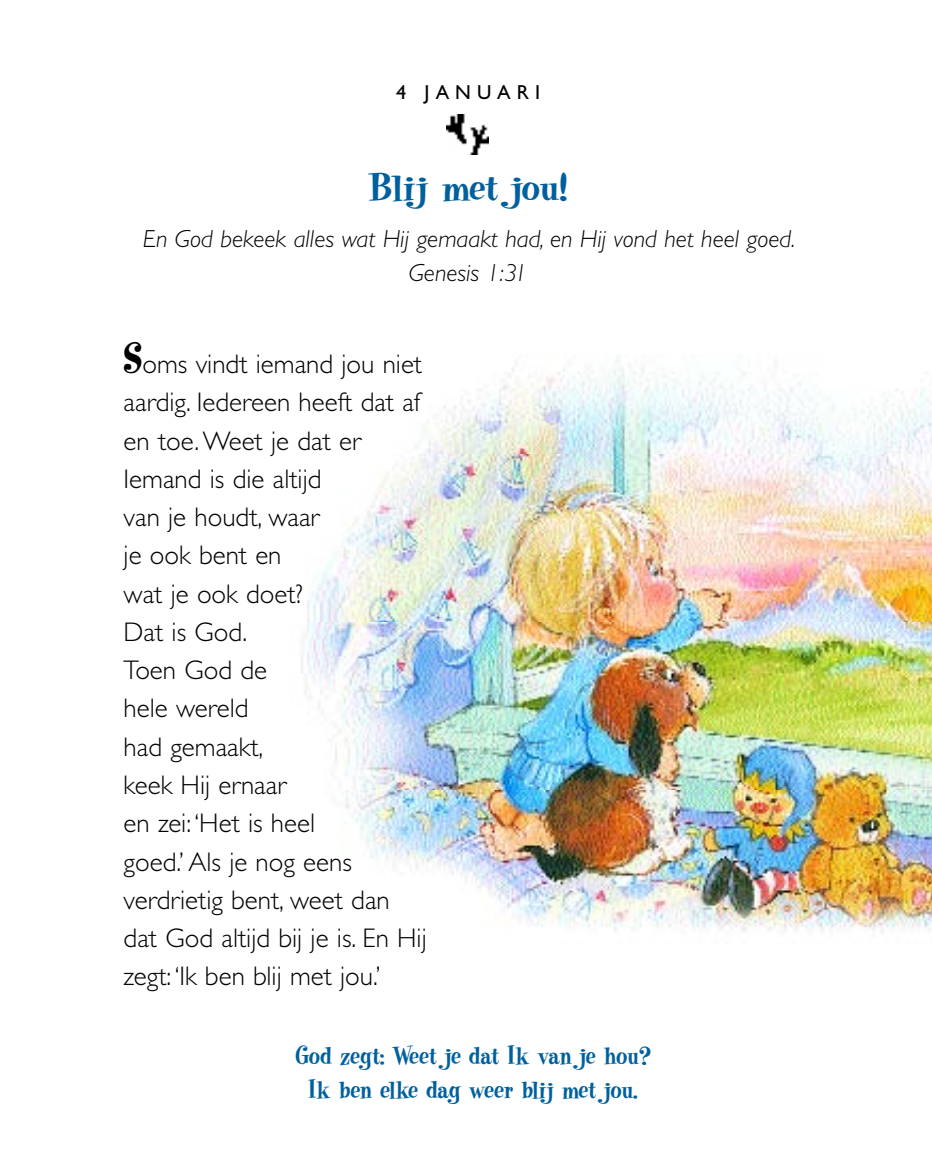
<style>
.page{position:relative;width:932px;height:1175px;background:#fff}
.page>*{position:absolute;margin:0;border:0;box-sizing:border-box;transform-origin:0 0}
.t1{font:40.5px "Heatwave";color:#00609e;scale:1.1 1}
.t2{font:300 27px/38.2px "Gill Sans";color:#000}
.t3{font:27px/33.8px "Heatwave";color:#00609e;text-align:center}
.t4{font:italic 300 24.75px/33.8px "Gill Sans";color:#000;text-align:center}
.t5{font:20.25px "Gill Sans";letter-spacing:.3em;color:#000}
.s1{font-family:"Heatwave";font-weight:400;font-size:45px}
</style>
<div class="page">
<img style="left:447px;top:115px;width:41px;height:39px">
<img style="left:301px;top:357px;width:631px;height:576px">
<p class="t5" style="left:396px;top:80px;width:145px">4 JANUARI</p>
<h1 class="t1" style="left:369px;top:163px;width:182px">Blij met jou!</h1>
<p class="t4" style="left:143px;top:222px;width:654px">En God bekeek alles wat Hij gemaakt had, en Hij vond het heel goed.<br>Genesis 1:31</p>
<p class="t2" style="left:124px;top:345px;width:304px"><span class="s1">S</span>oms vindt iemand jou niet aardig. Iedereen heeft dat af en toe. Weet je dat er<br>Iemand is die altijd<br>van je houdt, waar<br>je ook bent en<br>wat je ook doet?<br>Dat is God.<br>Toen God de<br>hele wereld<br>had gemaakt,<br>keek Hij ernaar<br>en zei: ‘Het is heel<br>goed.’ Als je nog eens verdrietig bent, weet dan dat God altijd bij je is. En Hij zegt: ‘Ik ben blij met jou.’</p>
<p class="t3" style="left:295px;top:1039px;width:357px">God zegt: Weet je dat Ik van je hou?<br>Ik ben elke dag weer blij met jou.</p>
</div>
